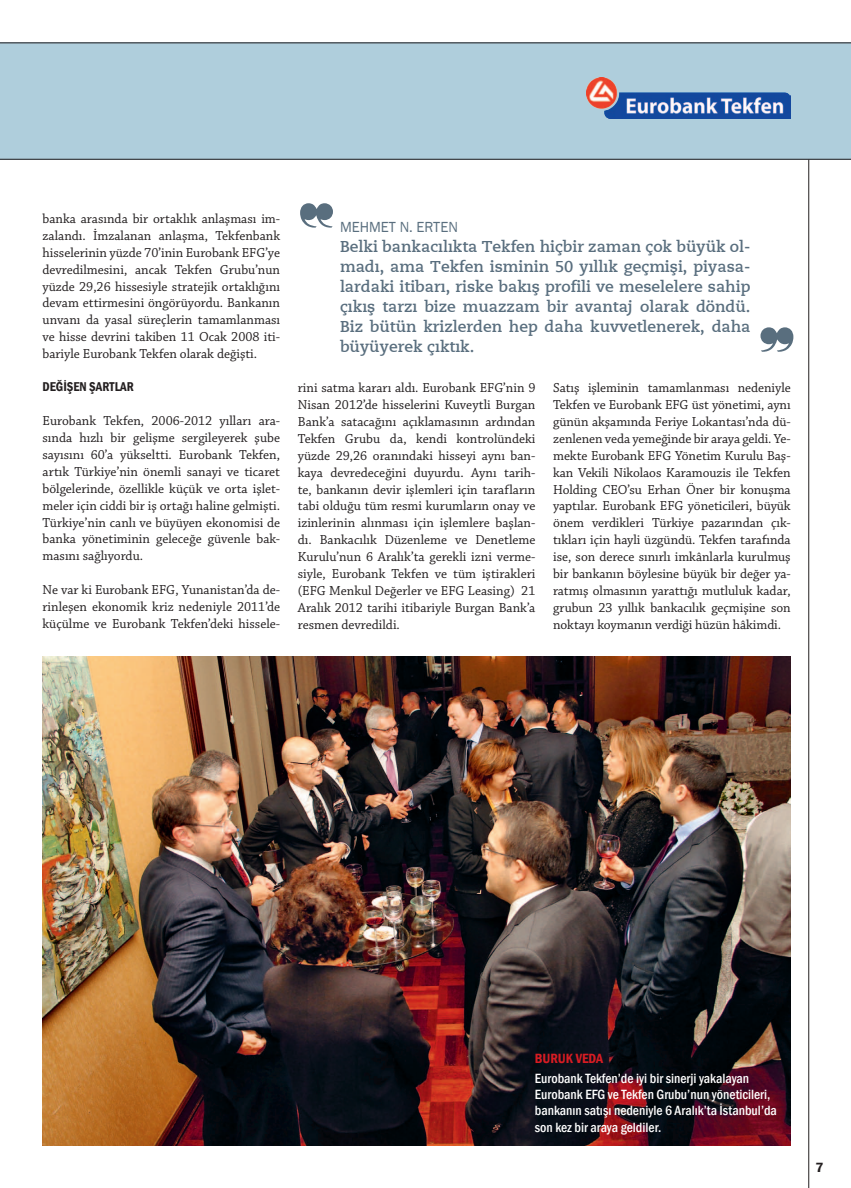
<style>
.page{position:relative;width:851px;height:1188px;background:#fff}
.page>*{position:absolute;margin:0;border:0;box-sizing:border-box;transform-origin:0 0}
.HABER_SPOT_2{font:15.62px/20px "Caecilia X Bold";color:#596e7e;text-align:justify}
.ICIMIZDEN_BIRI_KUTU{font:15px "Franklin Gothic";color:#596e7e}
.HABER_ANA_YAZI_emre{font:13.75px/16.9px "Chaparral Pro";color:#231f20;text-align:justify}
.RESIMALTI_emre{font:500 condensed 13.75px/16.2px "Franklin Gothic";color:#fff}
.RESIMALTI_BASLIK_emr{font:600 condensed 13.75px "Franklin Gothic";color:#d81c23}
.t1{font:600 13.75px "Franklin Gothic";color:#231f20}
.HABER_ARA_BASLIK_emr{font:600 condensed 13.12px "Franklin Gothic";color:#231f20}
</style>
<div class="page">
<div style="left:0;top:43px;width:850px;height:116px;background:#afcedc"></div>
<hr style="left:808px;top:159px;width:1px;height:1028px;background:#231f20">
<hr style="left:0;top:43px;width:850px;height:1px;background:#231f20">
<hr style="left:0;top:159px;width:850px;height:1px;background:#231f20">
<img style="left:43px;top:656px;width:747px;height:488px">
<img style="left:587px;top:78px;width:203px;height:41px">
<p class="HABER_ANA_YAZI_emre" style="left:43px;top:211px;width:239px">banka arasında bir ortaklık anlaşması im&shy;zalandı. İmzalanan anlaşma, Tekfenbank hisselerinin yüzde 70’inin Eurobank EFG’ye devredilmesini, ancak Tekfen Grubu’nun yüzde 29,26 hissesiyle stratejik ortaklığını devam ettirmesini öngörüyordu. Bankanın unvanı da yasal süreçlerin tamamlanması ve hisse devrini takiben 11 Ocak 2008 iti&shy;bariyle Eurobank Tekfen olarak değişti.</p>
<p class="HABER_ARA_BASLIK_emr" style="left:43px;top:378px;width:93px">DEĞİŞEN ŞARTLAR</p>
<p class="HABER_ANA_YAZI_emre" style="left:43px;top:413px;width:239px">Eurobank Tekfen, 2006-2012 yılları ara&shy;sında hızlı bir gelişme sergileyerek şube sayısını 60’a yükseltti. Eurobank Tekfen, artık Türkiye’nin önemli sanayi ve ticaret bölgelerinde, özellikle küçük ve orta işlet&shy;meler için ciddi bir iş ortağı haline gelmişti.<br>Türkiye’nin canlı ve büyüyen ekonomisi de banka yönetiminin geleceğe güvenle bak&shy;masını sağlıyordu.</p>
<p class="HABER_ANA_YAZI_emre" style="left:43px;top:581px;width:239px">Ne var ki Eurobank EFG, Yunanistan’da de&shy;rinleşen ekonomik kriz nedeniyle 2011’de küçülme ve Eurobank Tekfen’deki hissele-</p>
<p class="ICIMIZDEN_BIRI_KUTU" style="left:340px;top:217px;width:119px">MEHMET N. ERTEN</p>
<p class="HABER_SPOT_2" style="left:340px;top:236px;width:412px">Belki bankacılıkta Tekfen hiçbir zaman çok büyük ol&shy;madı, ama Tekfen isminin 50 yıllık geçmişi, piyasa&shy;lardaki itibarı, riske bakış profili ve meselelere sahip çıkış tarzı bize muazzam bir avantaj olarak döndü.<br>Biz bütün krizlerden hep daha kuvvetlenerek, daha büyüyerek çıktık.</p>
<p class="HABER_ANA_YAZI_emre" style="left:298px;top:380px;width:239px">rini satma kararı aldı. Eurobank EFG’nin 9<br>Nisan 2012’de hisselerini Kuveytli Burgan Bank’a satacağını açıklamasının ardından Tekfen Grubu da, kendi kontrolündeki yüzde 29,26 oranındaki hisseyi aynı ban&shy;kaya devredeceğini duyurdu. Aynı tarih&shy;te, bankanın devir işlemleri için tarafların tabi olduğu tüm resmi kurumların onay ve izinlerinin alınması için işlemlere başlan&shy;dı. Bankacılık Düzenleme ve Denetleme Kurulu’nun 6 Aralık’ta gerekli izni verme&shy;siyle, Eurobank Tekfen ve tüm iştirakleri (EFG Menkul Değerler ve EFG Leasing) 21<br>Aralık 2012 tarihi itibariyle Burgan Bank’a resmen devredildi.</p>
<p class="HABER_ANA_YAZI_emre" style="left:553px;top:380px;width:239px">Satış işleminin tamamlanması nedeniyle Tekfen ve Eurobank EFG üst yönetimi, aynı günün akşamında Feriye Lokantası’nda dü&shy;zenlenen veda yemeğinde bir araya geldi. Ye&shy;mekte Eurobank EFG Yönetim Kurulu Baş&shy;kan Vekili Nikolaos Karamouzis ile Tekfen Holding CEO’su Erhan Öner bir konuşma yaptılar. Eurobank EFG yöneticileri, büyük önem verdikleri Türkiye pazarından çık&shy;tıkları için hayli üzgündü. Tekfen tarafında ise, son derece sınırlı imkânlarla kurulmuş bir bankanın böylesine büyük bir değer ya&shy;ratmış olmasının yarattığı mutluluk kadar, grubun 23 yıllık bankacılık geçmişine son noktayı koymanın verdiği hüzün hâkimdi.</p>
<p class="RESIMALTI_BASLIK_emr" style="left:534px;top:1048px;width:70px">BURUK VEDA</p>
<p class="RESIMALTI_emre" style="left:534px;top:1069px;width:244px">Eurobank Tekfen’de iyi bir sinerji yakalayan Eurobank EFG ve Tekfen Grubu’nun yöneticileri, bankanın satışı nedeniyle 6 Aralık’ta İstanbul’da son kez bir araya geldiler.</p>
<p class="t1" style="left:815px;top:1158px;width:10px">7</p>
</div>
